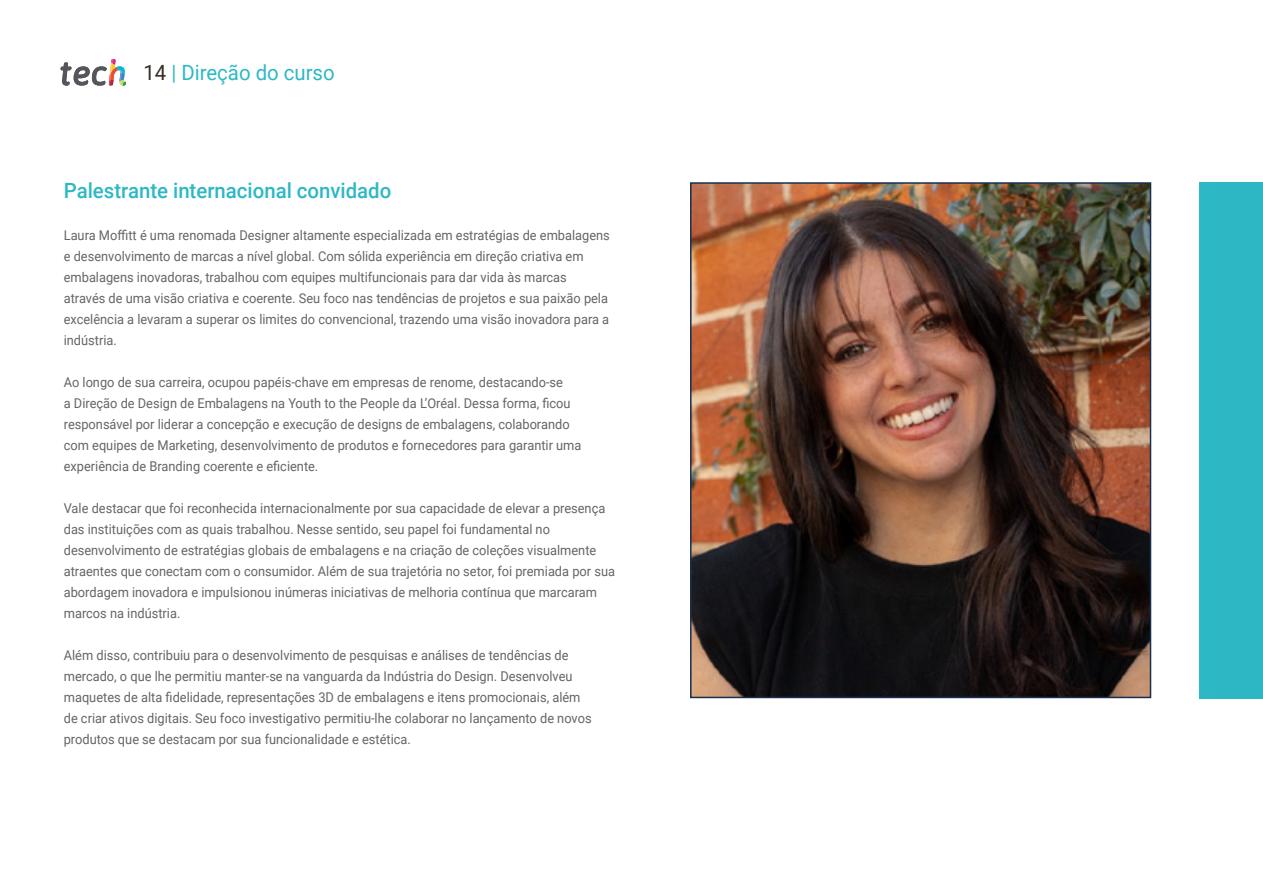
<style>
.page{position:relative;width:1263px;height:893px;background:#fff}
.page>*{position:absolute;margin:0;border:0;box-sizing:border-box;transform-origin:0 0}
.t1{font:500 21px "Roboto";color:#2db8c5}
.t2{font:21px "Roboto";color:#2db8c5}
.t3{font:13.5px/21px "Roboto";color:#656565;scale:.95 1}
.s1{color:#312e20}
</style>
<div class="page">
<div style="left:1199px;top:182px;width:64px;height:516px;background:#2db7c5"></div>
<svg style="left:61px;top:59px;width:65px;height:27px"></svg>
<img style="left:693px;top:185px;width:455px;height:510px">
<div style="left:690px;top:182px;width:461px;height:516px;border:2px solid #17304f"></div>
<h1 class="t2" style="left:144px;top:57px;width:193px"><span class="s1">14</span> | Direção do curso</h1>
<h1 class="t1" style="left:64px;top:176px;width:329px">Palestrante internacional convidado</h1>
<p class="t3" style="left:64px;top:224px;width:576px">Laura Moffitt é uma renomada Designer altamente especializada em estratégias de embalagens e desenvolvimento de marcas a nível global. Com sólida experiência em direção criativa em embalagens inovadoras, trabalhou com equipes multifuncionais para dar vida às marcas através de uma visão criativa e coerente. Seu foco nas tendências de projetos e sua paixão pela excelência a levaram a superar os limites do convencional, trazendo uma visão inovadora para a indústria.</p>
<p class="t3" style="left:64px;top:371px;width:546px">Ao longo de sua carreira, ocupou papéis-chave em empresas de renome, destacando-se<br>a Direção de Design de Embalagens na Youth to the People da L’Oréal. Dessa forma, ficou responsável por liderar a concepção e execução de designs de embalagens, colaborando com equipes de Marketing, desenvolvimento de produtos e fornecedores para garantir uma experiência de Branding coerente e eficiente.</p>
<p class="t3" style="left:64px;top:497px;width:582px">Vale destacar que foi reconhecida internacionalmente por sua capacidade de elevar a presença das instituições com as quais trabalhou. Nesse sentido, seu papel foi fundamental no desenvolvimento de estratégias globais de embalagens e na criação de coleções visualmente atraentes que conectam com o consumidor. Além de sua trajetória no setor, foi premiada por sua abordagem inovadora e impulsionou inúmeras iniciativas de melhoria contínua que marcaram marcos na indústria.</p>
<p class="t3" style="left:64px;top:644px;width:557px">Além disso, contribuiu para o desenvolvimento de pesquisas e análises de tendências de mercado, o que lhe permitiu manter-se na vanguarda da Indústria do Design. Desenvolveu maquetes de alta fidelidade, representações 3D de embalagens e itens promocionais, além de criar ativos digitais. Seu foco investigativo permitiu-lhe colaborar no lançamento de novos produtos que se destacam por sua funcionalidade e estética.</p>
</div>
